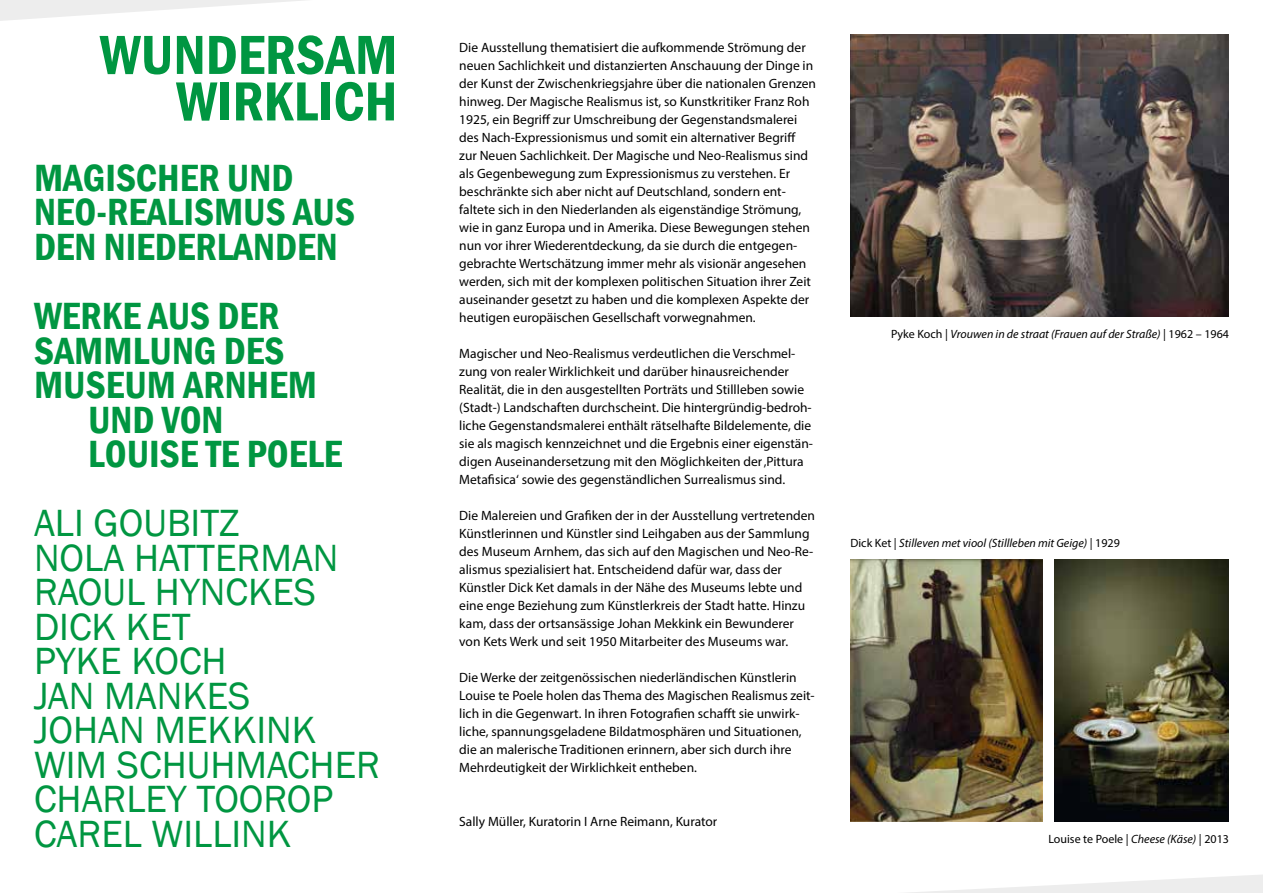
<style>
.page{position:relative;width:1263px;height:893px;background:#fff}
.page>*{position:absolute;margin:0;border:0;box-sizing:border-box;transform-origin:0 0}
.t1{font:600 condensed 57px/46.5px "Franklin Gothic";color:#009641;text-align:right}
.t2{font:39px/34.5px "Franklin Gothic";color:#009641}
.t3{font:600 condensed 39px/34.5px "Franklin Gothic";color:#009641}
.t4{font:13.5px/18px "Myriad Pro";color:#000}
.t5{font:italic 12px "Myriad Pro";color:#000}
.t6{font:12px "Myriad Pro";color:#000}
.s1{font-style:normal}
.s2{font-style:italic}
</style>
<div class="page">
<img style="left:850px;top:560px;width:192px;height:261px">
<img style="left:850px;top:34px;width:379px;height:283px">
<img style="left:1055px;top:560px;width:174px;height:261px">
<svg style="left:908px;top:875px;width:355px;height:18px"></svg>
<svg style="left:0;top:0;width:290px;height:21px"></svg>
<hr style="left:28px;top:0;width:384px;height:1px;background:#ededed">
<h1 class="t1" style="left:100px;top:31px;width:299px">WUNDERSAM<br>WIRKLICH</h1>
<h2 class="t3" style="left:34px;top:160px;width:323px">MAGISCHER UND<br>NEO-REALISMUS AUS<br>DEN NIEDERLANDEN</h2>
<h2 class="t3" style="left:34px;top:298px;width:247px">WERKE AUS DER</h2>
<h2 class="t3" style="left:34px;top:333px;width:252px">SAMMLUNG DES</h2>
<h2 class="t3" style="left:34px;top:367px;width:285px">MUSEUM ARNHEM</h2>
<h2 class="t3" style="left:88px;top:402px;width:137px">UND VON</h2>
<h2 class="t3" style="left:88px;top:436px;width:256px">LOUISE TE POELE</h2>
<h2 class="t2" style="left:34px;top:507px;width:347px">ALI GOUBITZ<br>NOLA HATTERMAN<br>RAOUL HYNCKES<br>DICK KET<br>PYKE KOCH<br>JAN MANKES<br>JOHAN MEKKINK<br>WIM SCHUHMACHER<br>CHARLEY TOOROP<br>CAREL WILLINK</h2>
<p class="t4" style="left:459px;top:38px;width:358px">Die Ausstellung thematisiert die aufkommende Strömung der neuen Sachlichkeit und distanzierten Anschauung der Dinge in der Kunst der Zwischenkriegsjahre über die nationalen Grenzen hinweg. Der Magische Realismus ist, so Kunstkritiker Franz Roh 1925, ein Begriff zur Umschreibung der Gegenstandsmalerei des Nach-Expressionismus und somit ein alternativer Begriff zur Neuen Sachlichkeit. Der Magische und Neo-Realismus sind als Gegenbewegung zum Expressionismus zu verstehen. Er beschränkte sich aber nicht auf Deutschland, sondern ent&shy;faltete sich in den Niederlanden als eigenständige Strömung, wie in ganz Europa und in Amerika. Diese Bewegungen stehen nun vor ihrer Wiederentdeckung, da sie durch die entgegen&shy;gebrachte Wertschätzung immer mehr als visionär angesehen werden, sich mit der komplexen politischen Situation ihrer Zeit auseinander gesetzt zu haben und die komplexen Aspekte der heutigen europäischen Gesellschaft vorwegnahmen.</p>
<p class="t4" style="left:459px;top:344px;width:355px">Magischer und Neo-Realismus verdeutlichen die Verschmel&shy;zung von realer Wirklichkeit und darüber hinausreichender Realität, die in den ausgestellten Porträts und Stillleben sowie (Stadt-) Landschaften durchscheint. Die hintergründig-bedroh&shy;liche Gegenstandsmalerei enthält rätselhafte Bildelemente, die sie als magisch kennzeichnet und die Ergebnis einer eigenstän&shy;digen Auseinandersetzung mit den Möglichkeiten der ‚Pittura Metafisica‘ sowie des gegenständlichen Surrealismus sind.</p>
<p class="t4" style="left:459px;top:506px;width:357px">Die Malereien und Grafiken der in der Ausstellung vertretenden Künstlerinnen und Künstler sind Leihgaben aus der Sammlung des Museum Arnhem, das sich auf den Magischen und Neo-Re&shy;alismus spezialisiert hat. Entscheidend dafü r war, dass der<br>Kü nstler Dick Ket damals in der Nähe des Museums lebte und eine enge Beziehung zum Kü nstlerkreis der Stadt hatte. Hinzu kam, dass der ortsansässige Johan Mekkink ein Bewunderer von Kets Werk und seit 1950 Mitarbeiter des Museums war.</p>
<p class="t4" style="left:459px;top:668px;width:357px">Die Werke der zeitgenössischen niederländischen Künstlerin Louise te Poele holen das Thema des Magischen Realismus zeit&shy;lich in die Gegenwart. In ihren Fotografien schafft sie unwirk&shy;liche, spannungsgeladene Bildatmosphären und Situationen, die an malerische Traditionen erinnern, aber sich durch ihre Mehrdeutigkeit der Wirklichkeit entheben.</p>
<p class="t4" style="left:459px;top:812px;width:260px">Sally Müller, Kuratorin I Arne Reimann, Kurator</p>
<p class="t5" style="left:891px;top:327px;width:339px"><span class="s1">Pyke Koch |</span> Vrouwen in de straat (Frauen auf der Straße) <span class="s1">| 1962 – 1964</span></p>
<p class="t5" style="left:850px;top:536px;width:271px"><span class="s1">Dick Ket |</span> Stilleven met viool (Stillleben mit Geige) <span class="s1">| 1929</span></p>
<p class="t6" style="left:1048px;top:832px;width:182px">Louise te Poele | <span class="s2">Cheese (Käse)</span> | 2013</p>
</div>
